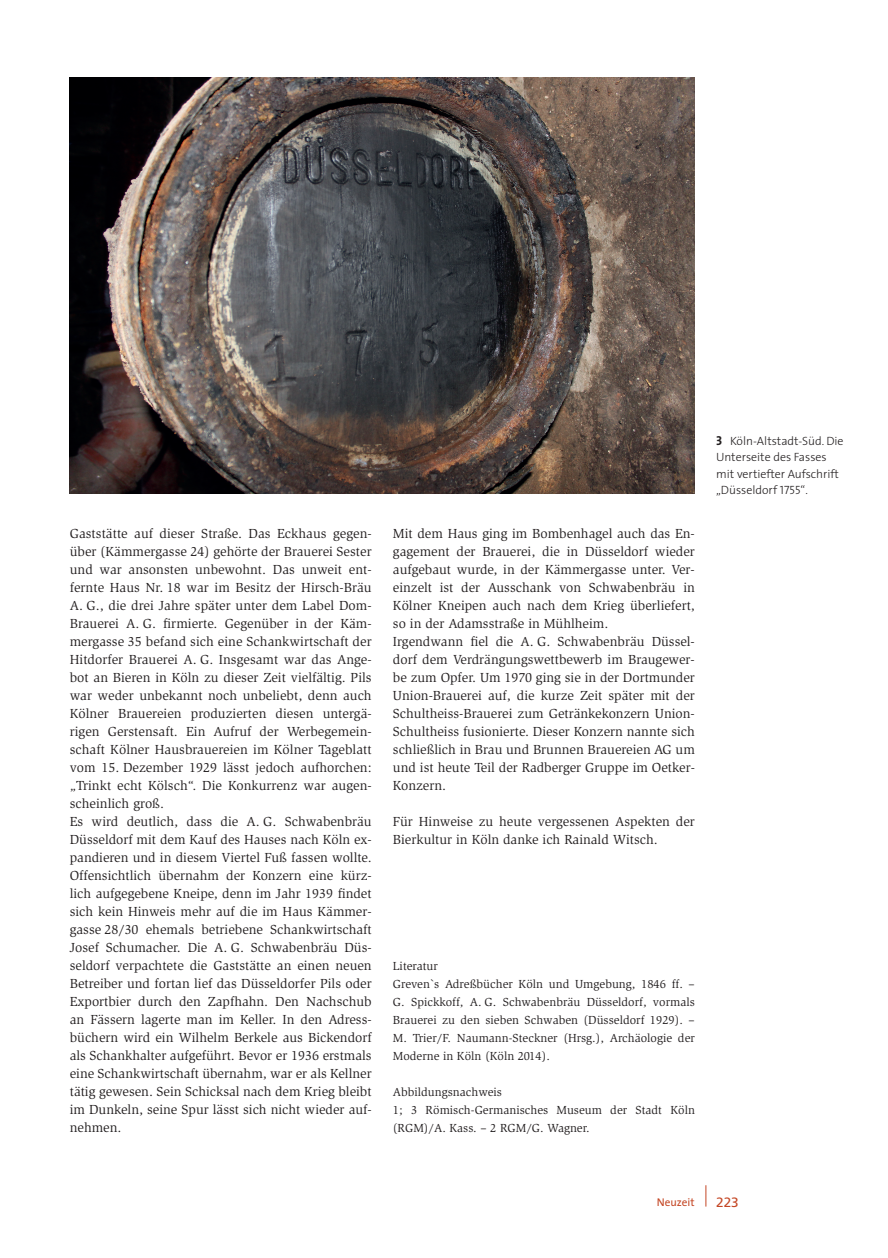
<style>
.page{position:relative;width:888px;height:1258px;background:#fff}
.page>*{position:absolute;margin:0;border:0;box-sizing:border-box;transform-origin:0 0}
.t1{font:13.5px/18px "Slimbach";color:#231f20}
.t2{font:13.5px "Frutiger CE";color:#c44725}
.t3{font:12px/18px "Slimbach";color:#231f20}
.t4{font:300 12px/16.5px "The Sans";color:#231f20}
.t5{font:11.25px "The Sans";color:#c44725}
.s1{font-family:"The Sans Bold Caps";font-weight:400;font-size:13.05px}
.s2{font-family:"The Sans Light Caps";font-weight:400}
</style>
<div class="page">
<svg style="left:705px;top:1185px;width:1px;height:21px"></svg>
<img style="left:70px;top:77px;width:624px;height:417px">
<p class="t1" style="left:70px;top:524px;width:303px">Gaststätte auf dieser Straße. Das Eckhaus gegen&shy;über (Kämmergasse 24) gehörte der Brauerei Sester und war ansonsten unbewohnt. Das unweit ent&shy;fernte Haus Nr. 18 war im Besitz der Hirsch-Bräu A. G., die drei Jahre später unter dem Label Dom-Brauerei A. G. firmierte. Gegenüber in der Käm&shy;mergasse 35 befand sich eine Schankwirtschaft der Hitdorfer Brauerei A. G. Insgesamt war das Ange&shy;bot an Bieren in Köln zu dieser Zeit vielfältig. Pils war weder unbekannt noch unbeliebt, denn auch Kölner Brauereien produzierten diesen untergä&shy;rigen Gerstensaft. Ein Aufruf der Werbegemein&shy;schaft Kölner Hausbrauereien im Kölner Tageblatt vom 15. Dezember 1929 lässt jedoch aufhorchen: „Trinkt echt Kölsch“. Die Konkurrenz war augen&shy;scheinlich groß.<br>Es wird deutlich, dass die A. G. Schwabenbräu Düsseldorf mit dem Kauf des Hauses nach Köln ex&shy;pandieren und in diesem Viertel Fuß fassen wollte.<br>Offensichtlich übernahm der Konzern eine kürz&shy;lich aufgegebene Kneipe, denn im Jahr 1939 findet sich kein Hinweis mehr auf die im Haus Kämmer&shy;gasse 28/30 ehemals betriebene Schankwirtschaft Josef Schumacher. Die A. G. Schwabenbräu Düs&shy;seldorf verpachtete die Gaststätte an einen neuen Betreiber und fortan lief das Düsseldorfer Pils oder Exportbier durch den Zapfhahn. Den Nachschub an Fässern lagerte man im Keller. In den Adress&shy;büchern wird ein Wilhelm Berkele aus Bickendorf als Schankhalter aufgeführt. Bevor er 1936 erstmals eine Schankwirtschaft übernahm, war er als Kellner tätig gewesen. Sein Schicksal nach dem Krieg bleibt im Dunkeln, seine Spur lässt sich nicht wieder auf&shy;nehmen.</p>
<p class="t1" style="left:393px;top:524px;width:303px">Mit dem Haus ging im Bombenhagel auch das En&shy;gagement der Brauerei, die in Düsseldorf wieder aufgebaut wurde, in der Kämmergasse unter. Ver&shy;einzelt ist der Ausschank von Schwabenbräu in Kölner Kneipen auch nach dem Krieg überliefert, so in der Adamsstraße in Mühlheim.<br>Irgendwann fiel die A. G. Schwabenbräu Düssel&shy;dorf dem Verdrängungswettbewerb im Braugewer&shy;be zum Opfer. Um 1970 ging sie in der Dortmunder Union-Brauerei auf, die kurze Zeit später mit der Schultheiss-Brauerei zum Getränkekonzern Union-Schultheiss fusionierte. Dieser Konzern nannte sich schließlich in Brau und Brunnen Brauereien AG um und ist heute Teil der Radberger Gruppe im Oetker-Konzern.</p>
<p class="t1" style="left:393px;top:812px;width:303px">Für Hinweise zu heute vergessenen Aspekten der<br>Bierkultur in Köln danke ich Rainald Witsch.</p>
<p class="t3" style="left:393px;top:957px;width:303px">Literatur<br>Greven`s Adreßbücher Köln und Umgebung, 1846 ff. – G. Spickkoff, A. G. Schwabenbräu Düsseldorf, vormals Brauerei zu den sieben Schwaben (Düsseldorf 1929). – M. Trier/F. Naumann-Steckner (Hrsg.), Archäologie der Moderne in Köln (Köln 2014).</p>
<p class="t3" style="left:393px;top:1083px;width:303px">Abbildungsnachweis<br>1; 3 Römisch-Germanisches Museum der Stadt Köln (RGM)/A. Kass. – 2 RGM/G. Wagner.</p>
<p class="t4" style="left:716px;top:432px;width:129px"><span class="s1">3</span> Köln-Altstadt-Süd. Die<br>Unterseite des Fasses mit vertiefter Aufschrift „Düsseldorf <span class="s2">1755</span>“.</p>
<p class="t5" style="left:657px;top:1193px;width:39px">Neuzeit</p>
<p class="t2" style="left:716px;top:1194px;width:24px">223</p>
</div>
